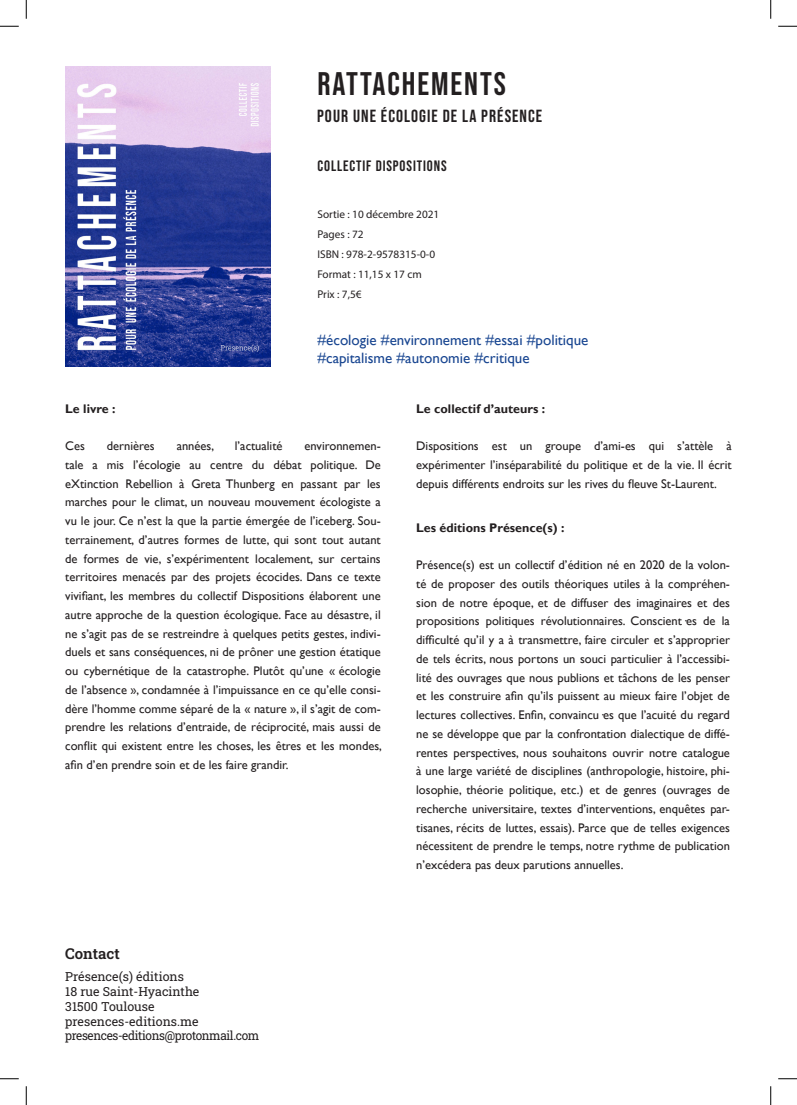
<style>
.page{position:relative;width:797px;height:1105px;background:#fff}
.page>*{position:absolute;margin:0;border:0;box-sizing:border-box;transform-origin:0 0}
.t1{font:32.5px "Bebas Neue";letter-spacing:.06em;color:#231f20}
.t2{font:17.5px "Bebas Neue";letter-spacing:.06em;color:#231f20}
.t3{font:15px/18px "Gill Sans";color:#194691}
.t4{font:15px "Bebas Neue";letter-spacing:.06em;color:#231f20}
.t5{font:600 15px "Roboto Slab";color:#231f20}
.t6{font:12.5px/18.8px "Gill Sans";color:#231f20;text-align:justify}
.Corps_de_texte{font:12.5px "Roboto Slab";color:#231f20}
.t7{font:700 12.5px "Gill Sans";color:#231f20}
.Corps_de_texte-2{font:12.5px "Roboto Slab";letter-spacing:-.03em;color:#231f20;scale:.95 1}
.t8{font:11.25px "Myriad Pro";color:#231f20}
</style>
<div class="page">
<img style="left:65px;top:66px;width:206px;height:300px">
<svg style="left:0;top:25px;width:19px;height:2px"></svg>
<svg style="left:778px;top:25px;width:19px;height:2px"></svg>
<svg style="left:0;top:1078px;width:19px;height:1px"></svg>
<svg style="left:778px;top:1078px;width:19px;height:1px"></svg>
<svg style="left:25px;top:0;width:2px;height:19px"></svg>
<svg style="left:25px;top:1086px;width:2px;height:19px"></svg>
<svg style="left:770px;top:0;width:1px;height:19px"></svg>
<svg style="left:770px;top:1086px;width:1px;height:19px"></svg>
<p class="t1" style="left:317px;top:66px;width:190px">RATTACHEMENTS</p>
<p class="t2" style="left:317px;top:106px;width:226px">POUR UNE ÉCOLOGIE DE LA PRÉSENCE</p>
<p class="t4" style="left:317px;top:158px;width:131px">COLLECTIF DISPOSITIONS</p>
<p class="t8" style="left:317px;top:208px;width:123px">Sortie : 10 décembre 2021</p>
<p class="t8" style="left:317px;top:228px;width:48px">Pages : 72</p>
<p class="t8" style="left:317px;top:248px;width:119px">ISBN : 978-2-9578315-0-0</p>
<p class="t8" style="left:317px;top:268px;width:106px">Format : 11,15 x 17 cm</p>
<p class="t8" style="left:317px;top:288px;width:46px">Prix : 7,5€</p>
<p class="t3" style="left:317px;top:331px;width:272px">#écologie #environnement #essai #politique #capitalisme #autonomie #critique</p>
<p class="t7" style="left:65px;top:401px;width:52px">Le livre :</p>
<p class="t6" style="left:65px;top:437px;width:21px">Ces</p>
<p class="t6" style="left:107px;top:437px;width:49px">dernières</p>
<p class="t6" style="left:177px;top:437px;width:39px">années,</p>
<p class="t6" style="left:235px;top:437px;width:49px">l’actualité</p>
<p class="t6" style="left:65px;top:437px;width:318px;text-indent:239px">environnemen&shy;tale a mis l’écologie au centre du débat politique. De eXtinction Rebellion à Greta Thunberg en passant par les marches pour le climat, un nouveau mouvement écologiste a vu le jour. Ce n’est la que la partie émergée de l’iceberg. Sou&shy;terrainement, d’autres formes de lutte, qui sont tout autant de formes de vie, s’expérimentent localement, sur certains territoires menacés par des projets écocides. Dans ce texte vivifiant, les membres du collectif Dispositions élaborent une autre approche de la question écologique. Face au désastre, il ne s’agit pas de se restreindre à quelques petits gestes, indivi&shy;duels et sans conséquences, ni de prôner une gestion étatique ou cybernétique de la catastrophe. Plutôt qu’une « écologie de l’absence », condamnée à l’impuissance en ce qu’elle consi&shy;dère l’homme comme séparé de la « nature », il s’agit de com&shy;prendre les relations d’entraide, de réciprocité, mais aussi de conflit qui existent entre les choses, les êtres et les mondes, afin d’en prendre soin et de les faire grandir.</p>
<p class="t5" style="left:65px;top:943px;width:56px">Contact</p>
<p class="Corps_de_texte" style="left:65px;top:968px;width:120px">Présence(s) éditions</p>
<p class="Corps_de_texte" style="left:65px;top:983px;width:136px">18 rue Saint-Hyacinthe</p>
<p class="Corps_de_texte" style="left:65px;top:998px;width:91px">31500 Toulouse</p>
<p class="Corps_de_texte" style="left:65px;top:1013px;width:135px">presences-editions.me</p>
<p class="Corps_de_texte-2" style="left:65px;top:1026px;width:206px">presences-editions@protonmail.com</p>
<p class="t7" style="left:416px;top:401px;width:131px">Le collectif d’auteurs :</p>
<p class="t6" style="left:416px;top:437px;width:317px">Dispositions est un groupe d’ami-es qui s’attèle à expérimenter l’inséparabilité du politique et de la vie. Il écrit depuis différents endroits sur les rives du fleuve St-Laurent.</p>
<p class="t7" style="left:416px;top:520px;width:150px">Les éditions Présence(s) :</p>
<p class="t6" style="left:416px;top:556px;width:315px">Présence(s) est un collectif d’édition né en 2020 de la volon&shy;té de proposer des outils théoriques utiles à la compréhen&shy;sion de notre époque, et de diffuser des imaginaires et des propositions politiques révolutionnaires. Conscient·es de la difficulté qu’il y a à transmettre, faire circuler et s’approprier de tels écrits, nous portons un souci particulier à l’accessibi&shy;lité des ouvrages que nous publions et tâchons de les penser et les construire afin qu’ils puissent au mieux faire l’objet de lectures collectives. Enfin, convaincu·es que l’acuité du regard ne se développe que par la confrontation dialectique de diffé&shy;rentes perspectives, nous souhaitons ouvrir notre catalogue à une large variété de disciplines (anthropologie, histoire, phi&shy;losophie, théorie politique, etc.) et de genres (ouvrages de recherche universitaire, textes d’interventions, enquêtes par&shy;tisanes, récits de luttes, essais). Parce que de telles exigences nécessitent de prendre le temps, notre rythme de publication n’excédera pas deux parutions annuelles.</p>
</div>
